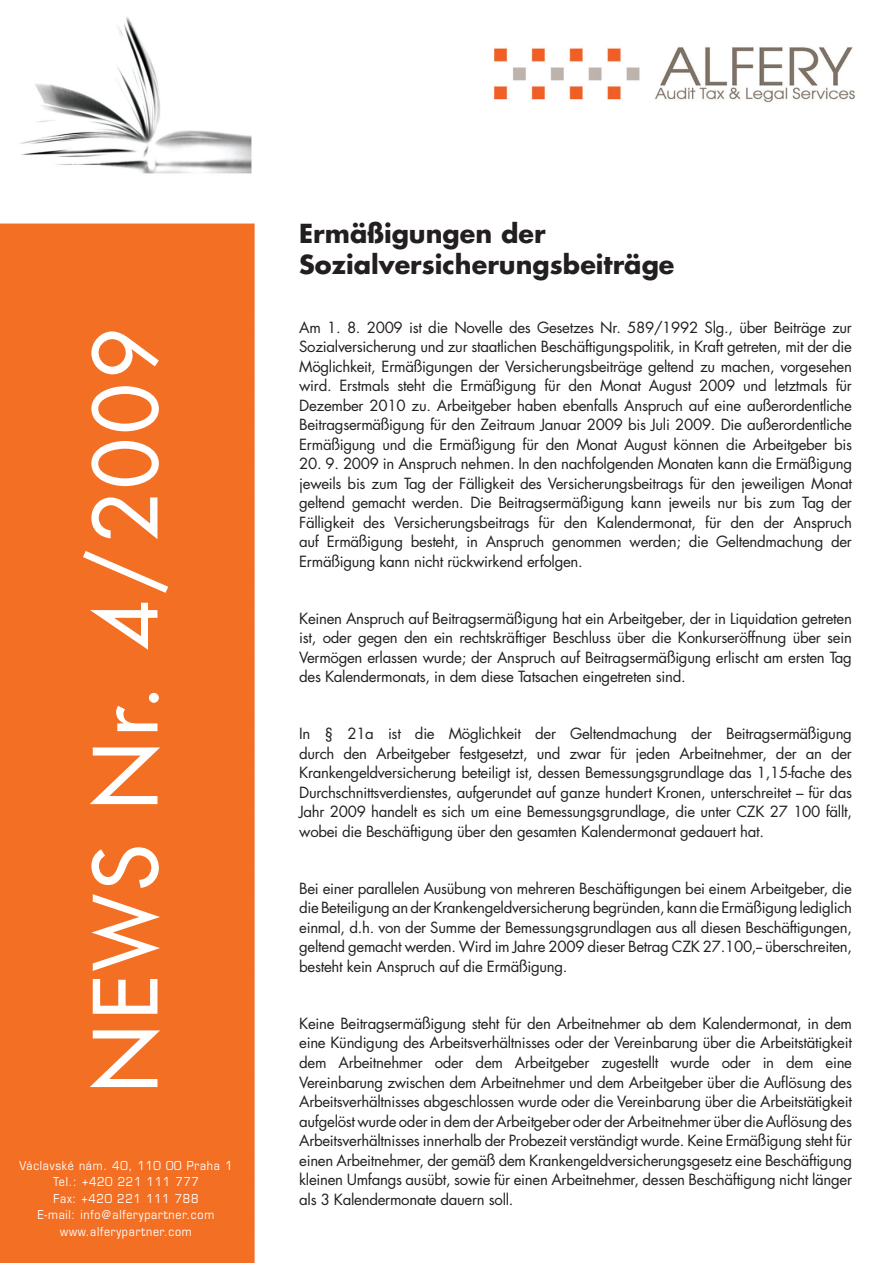
<style>
.page{position:relative;width:893px;height:1263px;background:#fff}
.page>*{position:absolute;margin:0;border:0;box-sizing:border-box;transform-origin:0 0}
.t1{font:700 25.5px/31.5px "Futura CE";color:#231f20}
.t2{font:15px/19.5px "Futura CE";letter-spacing:-.02em;color:#231f20;text-align:justify}
.t3{font:12px/16.5px "Eurostile CE";letter-spacing:.07em;color:#fff;text-align:center;scale:.89 1}
</style>
<div class="page">
<img style="left:0;top:16px;width:855px;height:1247px">
<img style="left:83px;top:331px;width:85px;height:756px">
<p class="t3" style="left:20px;top:1157px;width:241px">Václavské nám. 40, 110 00 Praha 1<br>Tel.: +420 221 111 777<br>Fax: +420 221 111 788<br>E-mail: info@alferypartner.com www.alferypartner.com</p>
<h1 class="t1" style="left:299px;top:218px;width:377px">Ermäßigungen der<br>Sozialversicherungsbeiträge</h1>
<p class="t2" style="left:299px;top:318px;width:554px">Am 1. 8. 2009 ist die Novelle des Gesetzes Nr. 589/1992 Slg., über Beiträge zur Sozialversicherung und zur staatlichen Beschäftigungspolitik, in Kraft getreten, mit der die Möglichkeit, Ermäßigungen der Versicherungsbeiträge geltend zu machen, vorgesehen wird. Erstmals steht die Ermäßigung für den Monat August 2009 und letztmals für Dezember 2010 zu. Arbeitgeber haben ebenfalls Anspruch auf eine außerordentliche Beitragsermäßigung für den Zeitraum Januar 2009 bis Juli 2009. Die außerordentliche Ermäßigung und die Ermäßigung für den Monat August können die Arbeitgeber bis</p>
<p class="t2" style="left:299px;top:455px;width:554px">20. 9. 2009 in Anspruch nehmen. In den nachfolgenden Monaten kann die Ermäßigung jeweils bis zum Tag der Fälligkeit des Versicherungsbeitrags für den jeweiligen Monat geltend gemacht werden. Die Beitragsermäßigung kann jeweils nur bis zum Tag der Fälligkeit des Versicherungsbeitrags für den Kalendermonat, für den der Anspruch auf Ermäßigung besteht, in Anspruch genommen werden; die Geltendmachung der Ermäßigung kann nicht rückwirkend erfolgen.</p>
<p class="t2" style="left:299px;top:609px;width:554px">Keinen Anspruch auf Beitragsermäßigung hat ein Arbeitgeber, der in Liquidation getreten ist, oder gegen den ein rechtskräftiger Beschluss über die Konkurseröffnung über sein Vermögen erlassen wurde; der Anspruch auf Beitragsermäßigung erlischt am ersten Tag des Kalendermonats, in dem diese Tatsachen eingetreten sind.</p>
<p class="t2" style="left:299px;top:725px;width:554px">In § 21a ist die Möglichkeit der Geltendmachung der Beitragsermäßigung durch den Arbeitgeber festgesetzt, und zwar für jeden Arbeitnehmer, der an der Krankengeldversicherung beteiligt ist, dessen Bemessungsgrundlage das 1,15-fache des Durchschnittsverdienstes, aufgerundet auf ganze hundert Kronen, unterschreitet – für das Jahr 2009 handelt es sich um eine Bemessungsgrundlage, die unter CZK 27 100 fällt, wobei die Beschäftigung über den gesamten Kalendermonat gedauert hat.</p>
<p class="t2" style="left:299px;top:879px;width:554px">Bei einer parallelen Ausübung von mehreren Beschäftigungen bei einem Arbeitgeber, die die Beteiligung an der Krankengeldversicherung begründen, kann die Ermäßigung lediglich einmal, d.h. von der Summe der Bemessungsgrundlagen aus all diesen Beschäftigungen, geltend gemacht werden. Wird im Jahre 2009 dieser Betrag CZK 27.100,-- überschreiten, besteht kein Anspruch auf die Ermäßigung.</p>
<p class="t2" style="left:299px;top:1014px;width:554px">Keine Beitragsermäßigung steht für den Arbeitnehmer ab dem Kalendermonat, in dem eine Kündigung des Arbeitsverhältnisses oder der Vereinbarung über die Arbeitstätigkeit dem Arbeitnehmer oder dem Arbeitgeber zugestellt wurde oder in dem eine Vereinbarung zwischen dem Arbeitnehmer und dem Arbeitgeber über die Auflösung des Arbeitsverhältnisses abgeschlossen wurde oder die Vereinbarung über die Arbeitstätigkeit aufgelöst wurde oder in dem der Arbeitgeber oder der Arbeitnehmer über die Auflösung des Arbeitsverhältnisses innerhalb der Probezeit verständigt wurde. Keine Ermäßigung steht für einen Arbeitnehmer, der gemäß dem Krankengeldversicherungsgesetz eine Beschäftigung kleinen Umfangs ausübt, sowie für einen Arbeitnehmer, dessen Beschäftigung nicht länger als 3 Kalendermonate dauern soll.</p>
</div>
